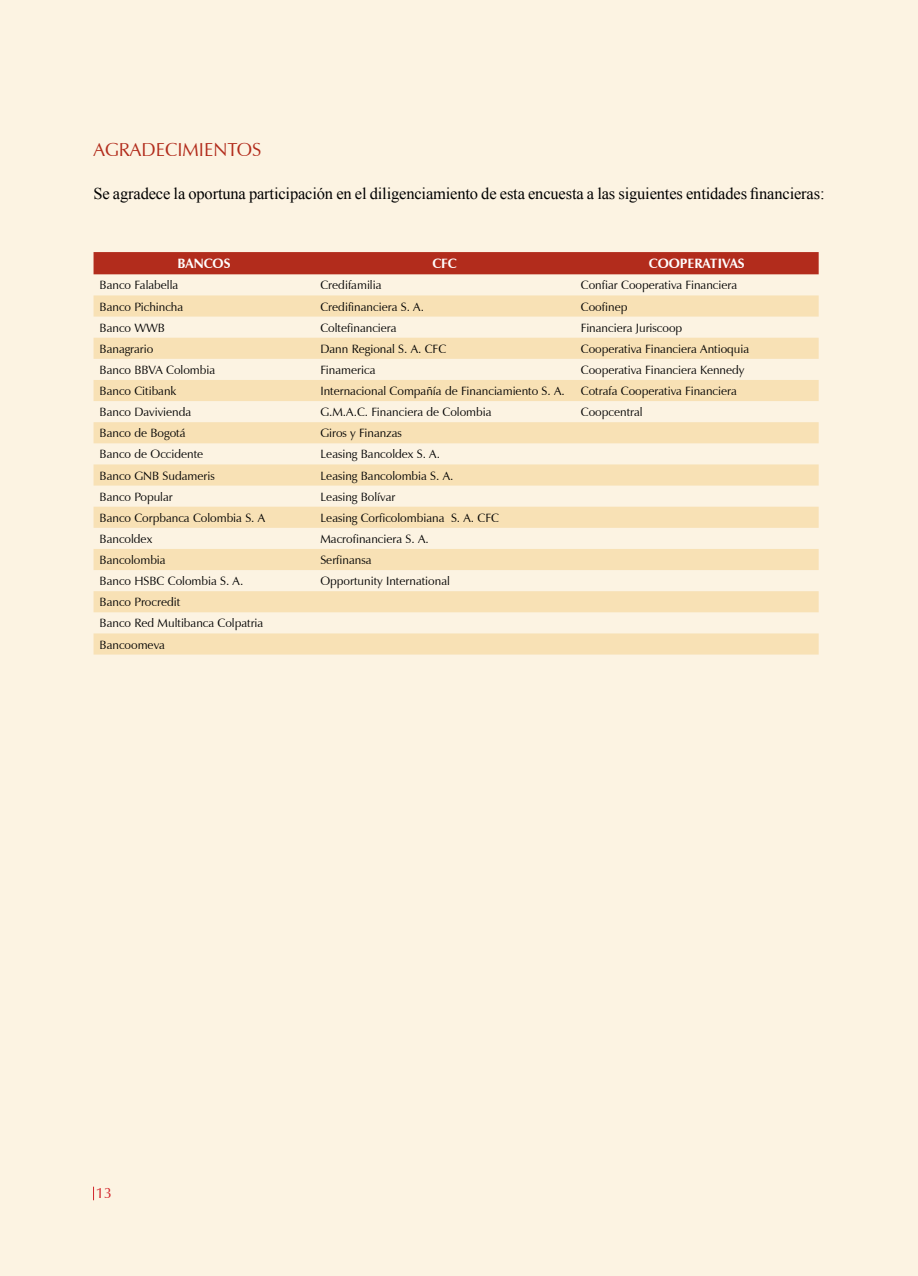
<style>
.page{position:relative;width:918px;height:1276px;background:#fff}
.page>*{position:absolute;margin:0;border:0;box-sizing:border-box;transform-origin:0 0}
.t1{font:18.75px "Zapf Humanist 601 BT";color:#b22c1c}
.t2{font:16.5px "Times New Roman";letter-spacing:-.01em;color:#000}
.t3{font:15px "Zapf Humanist 601 BT";color:#d2232a}
.t4{font:700 13.5px "Zapf Humanist 601 BT";color:#fff}
.t5{font:12px/21.1px "Zapf Humanist 601 BT";color:#000}
</style>
<div class="page">
<div style="left:0;top:0;width:917px;height:1276px;background:#fcf3e2"></div>
<svg style="left:93px;top:1186px;width:1px;height:14px"></svg>
<div style="left:94px;top:252px;width:725px;height:22px;background:#b22c1c"></div>
<svg style="left:94px;top:295px;width:725px;height:359px;fill:#f8e1b5"></svg>
<h1 class="t1" style="left:94px;top:137px;width:169px">AGRADECIMIENTOS</h1>
<h2 class="t2" style="left:94px;top:183px;width:733px">Se agradece la oportuna participación en el diligenciamiento de esta encuesta a las siguientes entidades financieras:</h2>
<p class="t4" style="left:177px;top:255px;width:55px">BANCOS</p>
<p class="t4" style="left:432px;top:255px;width:26px">CFC</p>
<p class="t4" style="left:649px;top:255px;width:97px">COOPERATIVAS</p>
<p class="t5" style="left:100px;top:275px;width:80px">Banco Falabella</p>
<p class="t5" style="left:320px;top:275px;width:63px">Credifamilia</p>
<p class="t5" style="left:581px;top:275px;width:158px">Confiar Cooperativa Financiera</p>
<p class="t5" style="left:100px;top:296px;width:85px">Banco Pichincha</p>
<p class="t5" style="left:320px;top:296px;width:105px">Credifinanciera S. A.</p>
<p class="t5" style="left:581px;top:296px;width:48px">Coofinep</p>
<p class="t5" style="left:100px;top:317px;width:67px">Banco WWB</p>
<p class="t5" style="left:320px;top:317px;width:78px">Coltefinanciera</p>
<p class="t5" style="left:581px;top:317px;width:103px">Financiera Juriscoop</p>
<p class="t5" style="left:100px;top:338px;width:55px">Banagrario</p>
<p class="t5" style="left:320px;top:338px;width:128px">Dann Regional S. A. CFC</p>
<p class="t5" style="left:581px;top:338px;width:170px">Cooperativa Financiera Antioquia</p>
<p class="t5" style="left:100px;top:359px;width:117px">Banco BBVA Colombia</p>
<p class="t5" style="left:320px;top:359px;width:57px">Finamerica</p>
<p class="t5" style="left:581px;top:359px;width:165px">Cooperativa Financiera Kennedy</p>
<p class="t5" style="left:100px;top:380px;width:78px">Banco Citibank</p>
<p class="t5" style="left:320px;top:380px;width:246px">Internacional Compañía de Financiamiento S. A.</p>
<p class="t5" style="left:581px;top:380px;width:158px">Cotrafa Cooperativa Financiera</p>
<p class="t5" style="left:100px;top:401px;width:93px">Banco Davivienda</p>
<p class="t5" style="left:320px;top:401px;width:173px">G.M.A.C. Financiera de Colombia</p>
<p class="t5" style="left:581px;top:401px;width:63px">Coopcentral</p>
<p class="t5" style="left:100px;top:423px;width:87px">Banco de Bogotá</p>
<p class="t5" style="left:320px;top:423px;width:83px">Giros y Finanzas</p>
<p class="t5" style="left:100px;top:444px;width:105px">Banco de Occidente</p>
<p class="t5" style="left:320px;top:444px;width:121px">Leasing Bancoldex S. A.</p>
<p class="t5" style="left:100px;top:465px;width:117px">Banco GNB Sudameris</p>
<p class="t5" style="left:320px;top:465px;width:134px">Leasing Bancolombia S. A.</p>
<p class="t5" style="left:100px;top:486px;width:75px">Banco Popular</p>
<p class="t5" style="left:320px;top:486px;width:76px">Leasing Bolívar</p>
<p class="t5" style="left:100px;top:507px;width:167px">Banco Corpbanca Colombia S. A</p>
<p class="t5" style="left:320px;top:507px;width:180px">Leasing Corficolombiana S. A. CFC</p>
<p class="t5" style="left:100px;top:528px;width:54px">Bancoldex</p>
<p class="t5" style="left:320px;top:528px;width:110px">Macrofinanciera S. A.</p>
<p class="t5" style="left:100px;top:549px;width:68px">Bancolombia</p>
<p class="t5" style="left:320px;top:549px;width:53px">Serfinansa</p>
<p class="t5" style="left:100px;top:570px;width:145px">Banco HSBC Colombia S. A.</p>
<p class="t5" style="left:320px;top:570px;width:131px">Opportunity International</p>
<p class="t5" style="left:100px;top:591px;width:165px">Banco Procredit<br>Banco Red Multibanca Colpatria<br>Bancoomeva</p>
<p class="t3" style="left:96px;top:1184px;width:18px">13</p>
</div>
